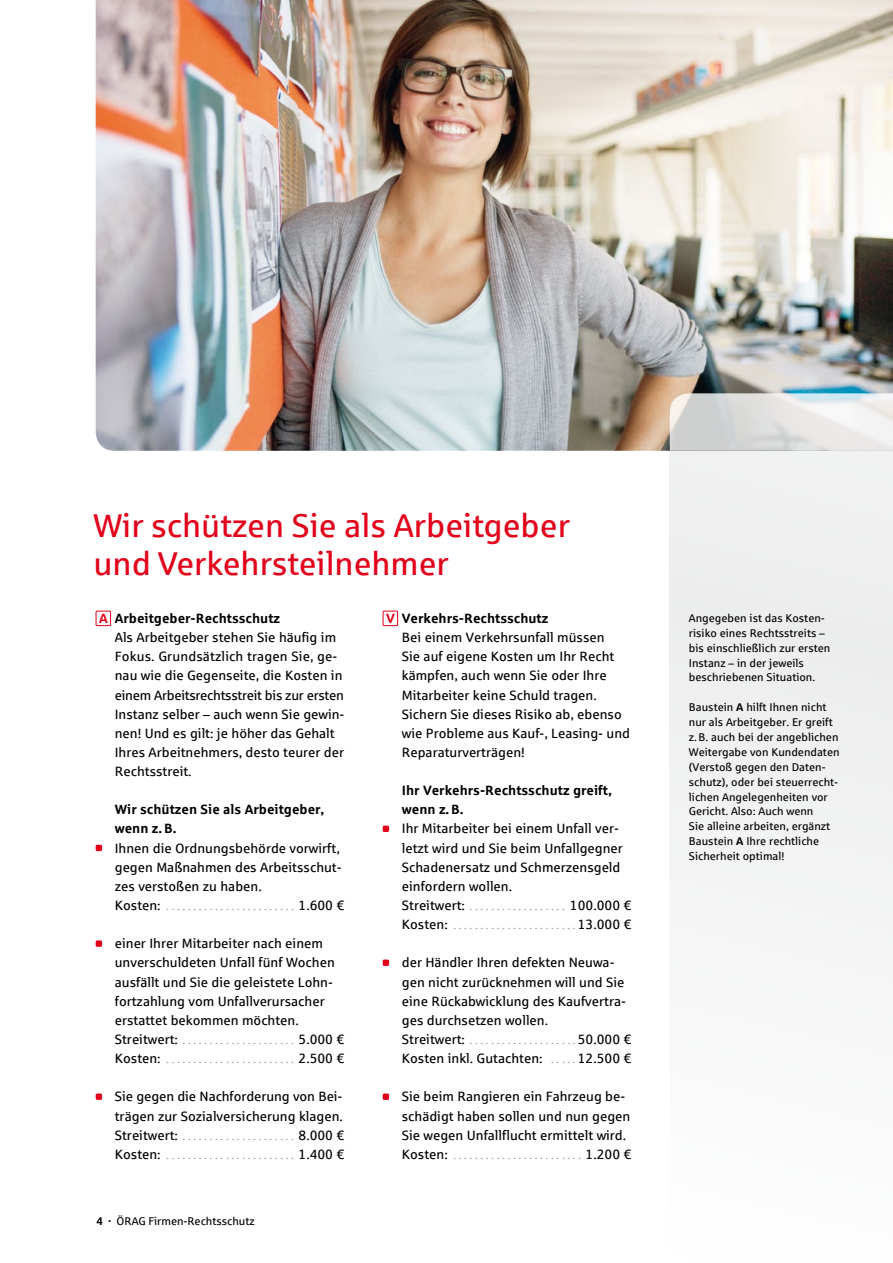
<style>
.page{position:relative;width:893px;height:1263px;background:#fff}
.page>*{position:absolute;margin:0;border:0;box-sizing:border-box;transform-origin:0 0}
.t1{font:33px/38.2px "Sparkasse Rg";color:#e2001a}
.t2{font:13.5px/19.2px "Sparkasse Rg";color:#000}
.t3{font:700 13.5px/19.2px "Sparkasse Rg";color:#000}
.t4{font:11.25px/14.9px "Sparkasse Rg";color:#000}
.s1{font-weight:700;color:#e2001a}
.s2{font-weight:700}
</style>
<div class="page">
<div style="left:670px;top:0;width:223px;height:1263px;background:#f3f3f4"></div>
<div style="left:96px;top:611px;width:15px;height:15px;border:1px solid #e2001a"></div>
<svg style="left:96px;top:845px;width:6px;height:6px"></svg>
<div style="left:96px;top:940px;width:6px;height:7px;background:#e2001a"></div>
<div style="left:96px;top:1093px;width:6px;height:7px;background:#e2001a"></div>
<div style="left:383px;top:611px;width:15px;height:15px;border:1px solid #e2001a"></div>
<svg style="left:383px;top:826px;width:6px;height:6px"></svg>
<div style="left:383px;top:959px;width:6px;height:7px;background:#e2001a"></div>
<div style="left:383px;top:1093px;width:6px;height:7px;background:#e2001a"></div>
<img style="left:96px;top:0;width:797px;height:451px">
<svg style="left:670px;top:393px;width:223px;height:58px"></svg>
<h1 class="t1" style="left:94px;top:505px;width:478px">Wir schützen Sie als Arbeitgeber und Verkehrsteilnehmer</h1>
<p class="t2" style="left:115px;top:608px;width:231px;text-indent:-16px"><span class="s1">A</span> <span class="s2">Arbeitgeber-Rechtsschutz<br></span>Als Arbeitgeber stehen Sie häufig im Fokus. Grundsätzlich tragen Sie, ge&shy;nau wie die Gegenseite, die Kosten in einem Arbeitsrechtsstreit bis zur ersten Instanz selber – auch wenn Sie gewin&shy;nen! Und es gilt: je höher das Gehalt Ihres Arbeitnehmers, desto teurer der Rechtsstreit.</p>
<p class="t3" style="left:115px;top:799px;width:211px">Wir schützen Sie als Arbeitgeber, wenn z.B.</p>
<p class="t2" style="left:115px;top:838px;width:228px">Ihnen die Ordnungsbehörde vorwirft, gegen Maßnahmen des Arbeitsschut&shy;zes verstoßen zu haben.<br>Kosten:</p>
<p class="t2" style="left:299px;top:895px;width:47px">1.600 €</p>
<p class="t2" style="left:115px;top:934px;width:222px">einer Ihrer Mitarbeiter nach einem unverschuldeten Unfall fünf Wochen ausfällt und Sie die geleistete Lohn&shy;fortzahlung vom Unfallverursacher erstattet bekommen möchten.<br>Streitwert:</p>
<p class="t2" style="left:299px;top:1029px;width:47px">5.000 €</p>
<p class="t2" style="left:402px;top:608px;width:230px;text-indent:-16px"><span class="s1">V</span> <span class="s2">Verkehrs-Rechtsschutz<br></span>Bei einem Verkehrsunfall müssen<br>Sie auf eigene Kosten um Ihr Recht kämpfen, auch wenn Sie oder Ihre<br>Mitarbeiter keine Schuld tragen.<br>Sichern Sie dieses Risiko ab, ebenso wie Probleme aus Kauf-, Leasing- und<br>Reparaturverträgen!</p>
<p class="t3" style="left:402px;top:780px;width:211px">Ihr Verkehrs-Rechtsschutz greift, wenn z.B.</p>
<p class="t2" style="left:402px;top:819px;width:223px">Ihr Mitarbeiter bei einem Unfall ver&shy;letzt wird und Sie beim Unfallgegner<br>Schadenersatz und Schmerzensgeld einfordern wollen.<br>Streitwert:</p>
<p class="t2" style="left:570px;top:895px;width:63px">100.000 €</p>
<p class="t2" style="left:402px;top:914px;width:47px">Kosten:</p>
<p class="t2" style="left:578px;top:914px;width:55px">13.000 €</p>
<p class="t2" style="left:402px;top:953px;width:226px">der Händler Ihren defekten Neuwa&shy;gen nicht zurücknehmen will und Sie eine Rückabwicklung des Kaufvertra&shy;ges durchsetzen wollen.<br>Streitwert:</p>
<p class="t2" style="left:578px;top:1029px;width:55px">50.000 €</p>
<p class="t2" style="left:115px;top:1048px;width:47px">Kosten:</p>
<p class="t2" style="left:299px;top:1048px;width:47px">2.500 €</p>
<p class="t2" style="left:115px;top:1087px;width:230px;text-align:justify">Sie gegen die Nachforderung von Bei&shy;trägen zur Sozialversicherung klagen.<br>Streitwert:</p>
<p class="t2" style="left:299px;top:1125px;width:47px">8.000 €</p>
<p class="t2" style="left:115px;top:1144px;width:47px">Kosten:</p>
<p class="t2" style="left:299px;top:1144px;width:47px">1.400 €</p>
<p class="t2" style="left:402px;top:1048px;width:142px">Kosten inkl. Gutachten:</p>
<p class="t2" style="left:578px;top:1048px;width:55px">12.500 €</p>
<p class="t2" style="left:402px;top:1087px;width:230px">Sie beim Rangieren ein Fahrzeug be&shy;schädigt haben sollen und nun gegen<br>Sie wegen Unfallflucht ermittelt wird.<br>Kosten:</p>
<p class="t2" style="left:586px;top:1144px;width:47px">1.200 €</p>
<p class="t4" style="left:97px;top:1213px;width:160px"><span class="s2">4 ·</span> ÖRAG Firmen-Rechtsschutz</p>
<p class="t4" style="left:689px;top:610px;width:143px">Angegeben ist das Kosten&shy;risiko eines Rechtsstreits – bis einschließlich zur ersten<br>Instanz – in der jeweils beschriebenen Situation.</p>
<p class="t4" style="left:689px;top:700px;width:152px">Baustein <span class="s2">A</span> hilft Ihnen nicht nur als Arbeitgeber. Er greift z.B. auch bei der angeblichen<br>Weitergabe von Kundendaten (Verstoß gegen den Daten&shy;schutz), oder bei steuerrecht&shy;lichen Angelegenheiten vor<br>Gericht. Also: Auch wenn<br>Sie alleine arbeiten, ergänzt<br>Baustein <span class="s2">A</span> Ihre rechtliche<br>Sicherheit optimal!</p>
</div>
